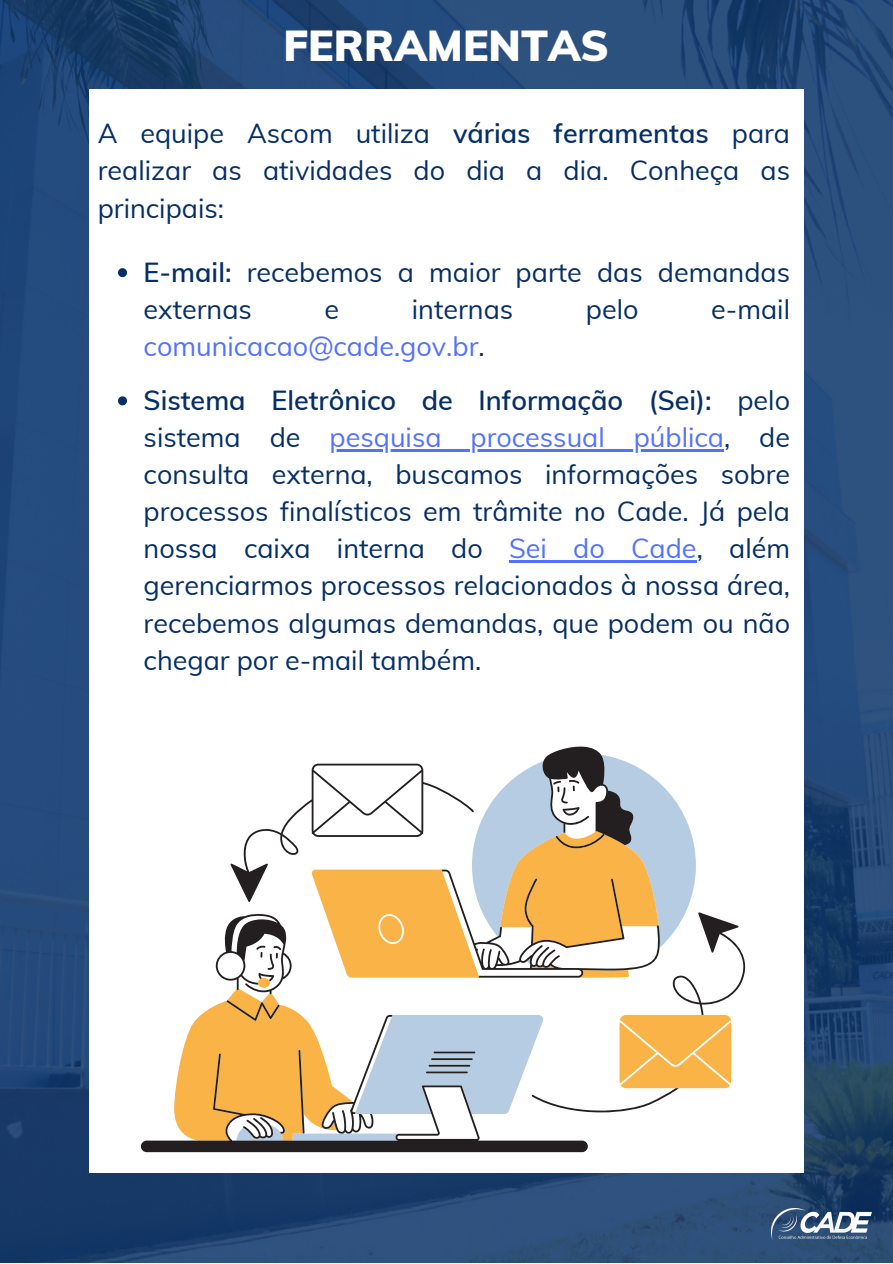
<style>
.page{position:relative;width:893px;height:1264px;background:#fff}
.page>*{position:absolute;margin:0;border:0;box-sizing:border-box;transform-origin:0 0}
.t1{font:900 42.3px "Muli";color:#fff}
.t2{font:27px/37px "Muli";color:#052f66;text-align:justify}
.t3{font:27px "Muli";color:#5271ff}
.s1{font-weight:600}
.s2{color:#052f66}
.s3{color:#5271ff}
</style>
<div class="page">
<img style="left:0;top:0;width:892px;height:1262px">
<img style="left:771px;top:1208px;width:100px;height:31px">
<div style="left:89px;top:89px;width:714px;height:1084px;background:#fff"></div>
<svg style="left:141px;top:746px;width:605px;height:406px"></svg>
<svg style="left:118px;top:268px;width:9px;height:9px"></svg>
<svg style="left:118px;top:396px;width:9px;height:9px"></svg>
<hr style="left:329px;top:449px;width:395px;height:2px;background:#5271ff">
<hr style="left:509px;top:560px;width:187px;height:3px;background:#5271ff">
<p class="t1" style="left:283px;top:18px;width:327px">FERRAMENTAS</p>
<p class="t2" style="left:98px;top:115px;width:693px">A equipe Ascom utiliza <span class="s1">várias ferramentas</span> para realizar as atividades do dia a dia. Conheça as principais:</p>
<p class="t2" style="left:144px;top:253px;width:648px"><span class="s1">E-mail:</span> recebemos a maior parte das demandas externas</p>
<p class="t2" style="left:324px;top:290px;width:16px">e</p>
<p class="t2" style="left:412px;top:290px;width:103px">internas</p>
<p class="t2" style="left:585px;top:290px;width:54px">pelo</p>
<p class="t2" style="left:711px;top:290px;width:80px">e-mail</p>
<p class="t3" style="left:144px;top:329px;width:342px">comunicacao@cade.gov.br<span class="s2">.</span></p>
<p class="t2" style="left:144px;top:381px;width:648px"><span class="s1">Sistema Eletrônico de Informação (Sei):</span> pelo sistema de <span class="s3">pesquisa processual pública</span>, de consulta externa, buscamos informações sobre processos finalísticos em trâmite no Cade. Já pela nossa caixa interna do <span class="s3">Sei do Cade</span>, além gerenciarmos processos relacionados à nossa área, recebemos algumas demandas, que podem ou não chegar por e-mail também.</p>
</div>
